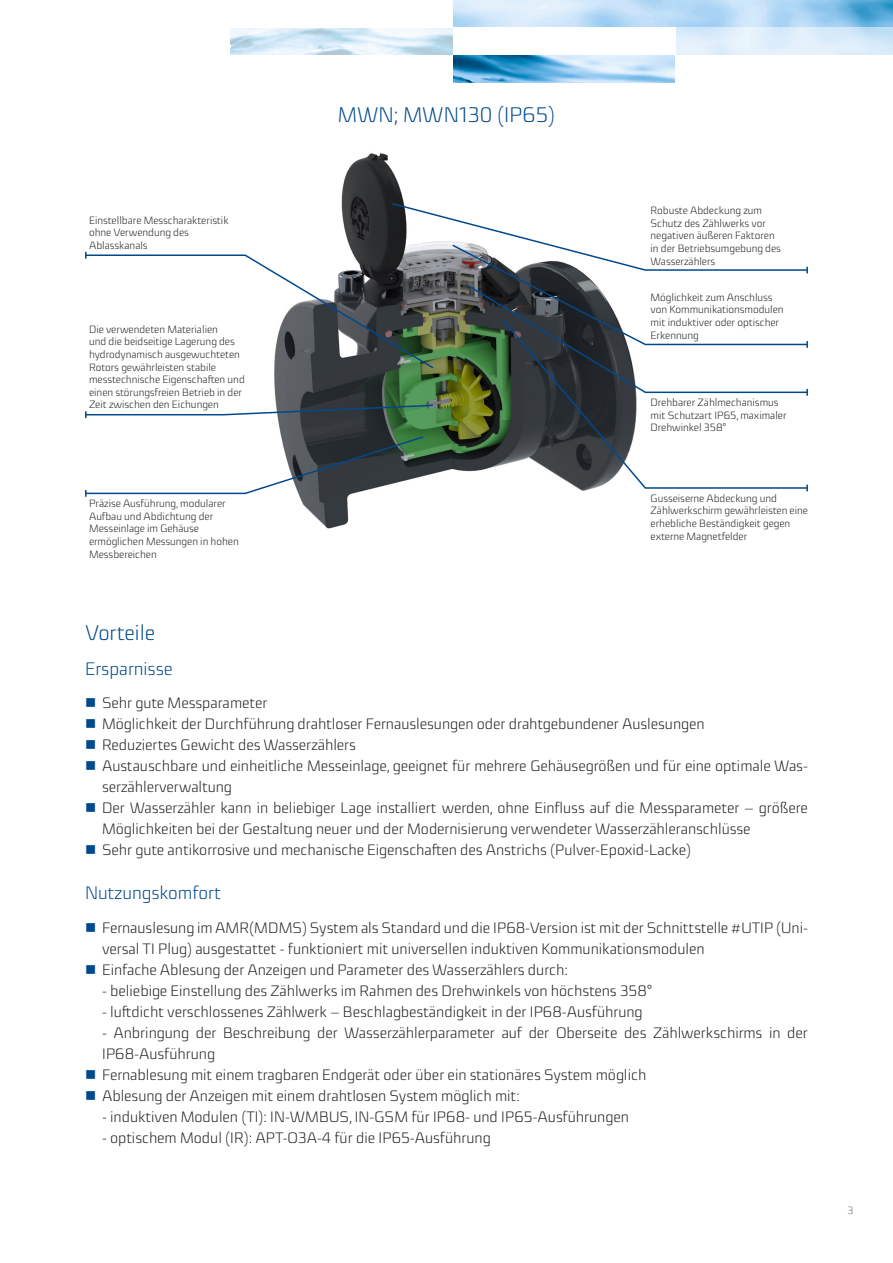
<style>
.page{position:relative;width:893px;height:1263px;background:#fff}
.page>*{position:absolute;margin:0;border:0;box-sizing:border-box;transform-origin:0 0}
.t1{font:300 21px "Sica";color:#01498e}
.t2{font:300 18px "Sica";color:#01498e}
.t3{font:300 15px/21px "Sica";color:#231f20}
.t4{font:300 10.5px/12.6px "Sica";color:#231f20}
.t5{font:300 10.5px "Sica";color:#6c6d70}
</style>
<div class="page">
<img style="left:453px;top:0;width:440px;height:83px">
<div style="left:675px;top:55px;width:218px;height:41px;background:#fff"></div>
<svg style="left:230px;top:28px;width:223px;height:27px"></svg>
<div style="left:453px;top:28px;width:222px;height:27px;background:#fff"></div>
<svg style="left:675px;top:28px;width:218px;height:27px;background:#ddedfa"></svg>
<img style="left:275px;top:153px;width:316px;height:376px">
<svg style="left:85px;top:435px;width:340px;height:62px"></svg>
<svg style="left:85px;top:404px;width:349px;height:14px"></svg>
<svg style="left:85px;top:202px;width:723px;height:194px"></svg>
<svg style="left:501px;top:318px;width:307px;height:171px"></svg>
<svg style="left:806px;top:485px;width:2px;height:6px"></svg>
<p class="t4" style="left:89px;top:214px;width:141px">Einstellbare Messcharakteristik ohne Verwendung des<br>Ablasskanals</p>
<p class="t4" style="left:89px;top:323px;width:157px">Die verwendeten Materialien<br>und die beidseitige Lagerung des hydrodynamisch ausgewuchteten<br>Rotors gewährleisten stabile messtechnische Eigenschaften und einen störungsfreien Betrieb in der<br>Zeit zwischen den Eichungen</p>
<p class="t4" style="left:89px;top:497px;width:151px">Präzise Ausführung, modularer<br>Aufbau und Abdichtung der<br>Messeinlage im Gehäuse ermöglichen Messungen in hohen<br>Messbereichen</p>
<h1 class="t1" style="left:338px;top:100px;width:219px">MWN; MWN130 (IP65)</h1>
<p class="t4" style="left:651px;top:204px;width:132px">Robuste Abdeckung zum<br>Schutz des Zählwerks vor negativen äußeren Faktoren in der Betriebsumgebung des<br>Wasserzählers</p>
<p class="t4" style="left:651px;top:291px;width:134px">Möglichkeit zum Anschluss von Kommunikationsmodulen mit induktiver oder optischer<br>Erkennung</p>
<p class="t4" style="left:651px;top:396px;width:137px">Drehbarer Zählmechanismus mit Schutzart IP65, maximaler<br>Drehwinkel 358°</p>
<p class="t4" style="left:651px;top:492px;width:159px">Gusseiserne Abdeckung und<br>Zählwerkschirm gewährleisten eine erhebliche Beständigkeit gegen externe Magnetfelder</p>
<h1 class="t1" style="left:85px;top:618px;width:71px">Vorteile</h1>
<p class="t2" style="left:85px;top:655px;width:89px">Ersparnisse</p>
<p class="t3" style="left:102px;top:692px;width:707px">Sehr gute Messparameter<br>Möglichkeit der Durchführung drahtloser Fernauslesungen oder drahtgebundener Auslesungen<br>Reduziertes Gewicht des Wasserzählers<br>Austauschbare und einheitliche Messeinlage, geeignet für mehrere Gehäusegrößen und für eine optimale Was&shy;serzählerverwaltung<br>Der Wasserzähler kann in beliebiger Lage installiert werden, ohne Einfluss auf die Messparameter – größere Möglichkeiten bei der Gestaltung neuer und der Modernisierung verwendeter Wasserzähleranschlüsse<br>Sehr gute antikorrosive und mechanische Eigenschaften des Anstrichs (Pulver-Epoxid-Lacke)</p>
<p class="t2" style="left:85px;top:880px;width:138px">Nutzungskomfort</p>
<p class="t3" style="left:102px;top:917px;width:707px">Fernauslesung im AMR(MDMS) System als Standard und die IP68-Version ist mit der Schnittstelle #UTIP (Uni&shy;versal TI Plug) ausgestattet - funktioniert mit universellen induktiven Kommunikationsmodulen<br>Einfache Ablesung der Anzeigen und Parameter des Wasserzählers durch:</p>
<p class="t3" style="left:102px;top:980px;width:552px">- beliebige Einstellung des Zählwerks im Rahmen des Drehwinkels von höchstens 358°</p>
<p class="t3" style="left:102px;top:1001px;width:542px">- luftdicht verschlossenes Zählwerk – Beschlagbeständigkeit in der IP68-Ausführung</p>
<p class="t3" style="left:102px;top:1022px;width:707px">- Anbringung der Beschreibung der Wasserzählerparameter auf der Oberseite des Zählwerkschirms in der IP68-Ausführung<br>Fernablesung mit einem tragbaren Endgerät oder über ein stationäres System möglich<br>Ablesung der Anzeigen mit einem drahtlosen System möglich mit:</p>
<p class="t3" style="left:102px;top:1106px;width:528px">- induktiven Modulen (TI): IN-WMBUS, IN-GSM für IP68- und IP65-Ausführungen</p>
<p class="t3" style="left:102px;top:1127px;width:390px">- optischem Modul (IR): APT-O3A-4 für die IP65-Ausführung</p>
<p class="t5" style="left:847px;top:1202px;width:7px">3</p>
</div>
